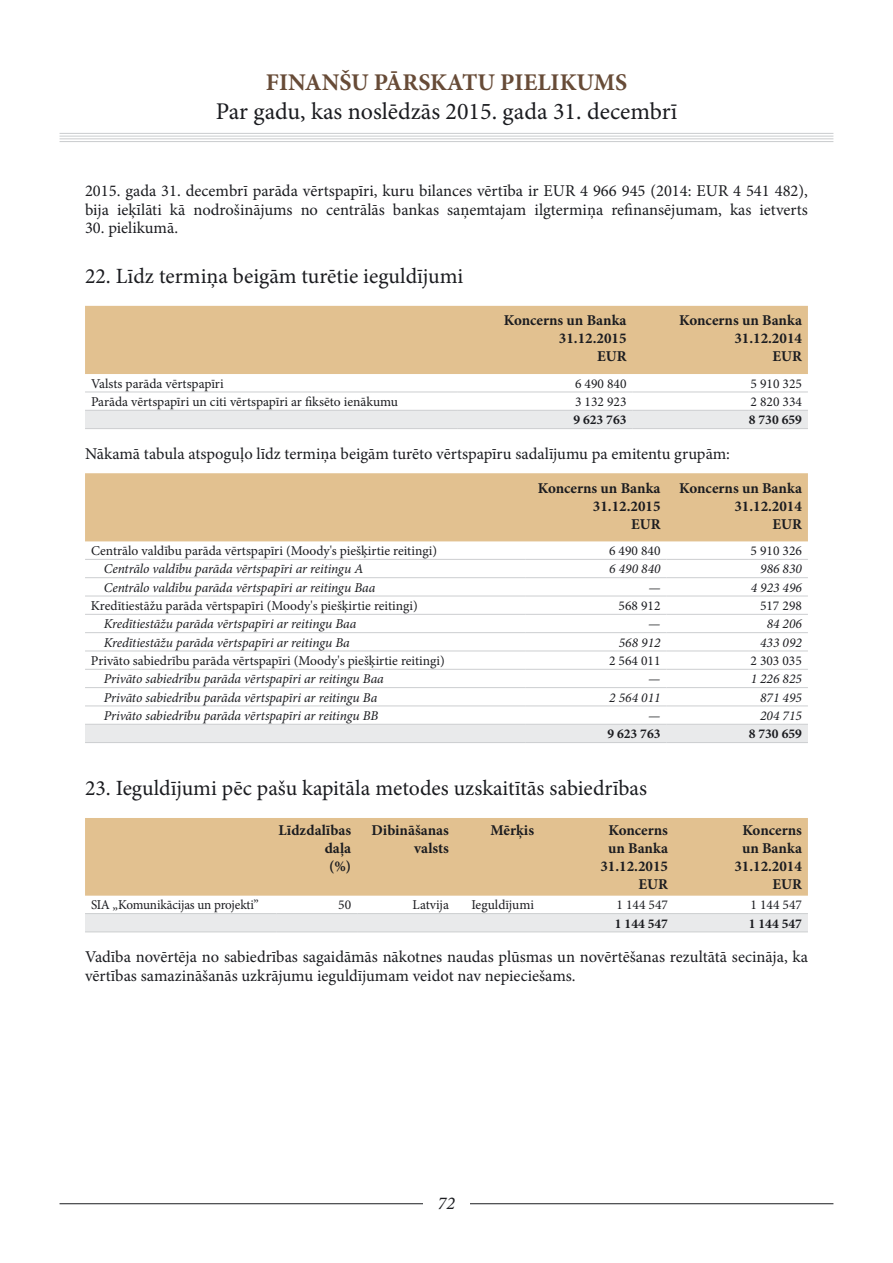
<style>
.page{position:relative;width:893px;height:1263px;background:#fff}
.page>*{position:absolute;margin:0;border:0;box-sizing:border-box;transform-origin:0 0}
.t1{font:24px "Minion Pro";color:#1b1c20}
.t2{font:700 24px "Minion Pro";color:#674b37}
.t3{font:21.75px "Minion Pro";color:#1b1c20}
.t4{font:italic 18px "Minion Pro";color:#1b1c20}
.t5{font:16.5px/18.8px "Minion Pro";color:#1b1c20}
.t6{font:700 15px/18px "Minion Pro";color:#1b1c20;text-align:right}
.t7{font:13.5px "Minion Pro";color:#1b1c20}
.t8{font:italic 13.5px "Minion Pro";letter-spacing:-.005em;color:#1b1c20}
.t9{font:700 13.5px "Minion Pro";color:#1b1c20}
</style>
<div class="page">
<div style="left:85px;top:306px;width:723px;height:68px;background:#e2c190"></div>
<div style="left:85px;top:411px;width:723px;height:17px;background:#e9eaeb"></div>
<hr style="left:85px;top:392px;width:372px;height:1px;background:#ccced0">
<hr style="left:457px;top:392px;width:175px;height:1px;background:#ccced0">
<hr style="left:632px;top:392px;width:176px;height:1px;background:#ccced0">
<hr style="left:85px;top:410px;width:372px;height:1px;background:#ccced0">
<hr style="left:457px;top:410px;width:175px;height:1px;background:#ccced0">
<hr style="left:632px;top:410px;width:176px;height:1px;background:#ccced0">
<hr style="left:85px;top:428px;width:372px;height:1px;background:#ccced0">
<hr style="left:457px;top:428px;width:175px;height:1px;background:#ccced0">
<hr style="left:632px;top:428px;width:176px;height:1px;background:#ccced0">
<div style="left:85px;top:473px;width:723px;height:68px;background:#e2c190"></div>
<div style="left:85px;top:725px;width:723px;height:17px;background:#e9eaeb"></div>
<hr style="left:85px;top:559px;width:440px;height:1px;background:#ccced0">
<hr style="left:525px;top:559px;width:141px;height:1px;background:#ccced0">
<hr style="left:666px;top:559px;width:142px;height:1px;background:#ccced0">
<hr style="left:85px;top:577px;width:440px;height:1px;background:#ccced0">
<hr style="left:525px;top:577px;width:141px;height:1px;background:#ccced0">
<hr style="left:666px;top:577px;width:142px;height:1px;background:#ccced0">
<hr style="left:85px;top:596px;width:440px;height:1px;background:#ccced0">
<hr style="left:525px;top:596px;width:141px;height:1px;background:#ccced0">
<hr style="left:666px;top:596px;width:142px;height:1px;background:#ccced0">
<hr style="left:85px;top:614px;width:440px;height:1px;background:#ccced0">
<hr style="left:525px;top:614px;width:141px;height:1px;background:#ccced0">
<hr style="left:666px;top:614px;width:142px;height:1px;background:#ccced0">
<hr style="left:85px;top:632px;width:440px;height:1px;background:#ccced0">
<hr style="left:525px;top:632px;width:141px;height:1px;background:#ccced0">
<hr style="left:666px;top:632px;width:142px;height:1px;background:#ccced0">
<hr style="left:85px;top:651px;width:440px;height:1px;background:#ccced0">
<hr style="left:525px;top:651px;width:141px;height:1px;background:#ccced0">
<hr style="left:666px;top:651px;width:142px;height:1px;background:#ccced0">
<hr style="left:85px;top:669px;width:440px;height:1px;background:#ccced0">
<hr style="left:525px;top:669px;width:141px;height:1px;background:#ccced0">
<hr style="left:666px;top:669px;width:142px;height:1px;background:#ccced0">
<hr style="left:85px;top:687px;width:440px;height:1px;background:#ccced0">
<hr style="left:525px;top:687px;width:141px;height:1px;background:#ccced0">
<hr style="left:666px;top:687px;width:142px;height:1px;background:#ccced0">
<hr style="left:85px;top:705px;width:440px;height:1px;background:#ccced0">
<hr style="left:525px;top:705px;width:141px;height:1px;background:#ccced0">
<hr style="left:666px;top:705px;width:142px;height:1px;background:#ccced0">
<hr style="left:85px;top:724px;width:440px;height:1px;background:#ccced0">
<hr style="left:525px;top:724px;width:141px;height:1px;background:#ccced0">
<hr style="left:666px;top:724px;width:142px;height:1px;background:#ccced0">
<hr style="left:85px;top:742px;width:440px;height:1px;background:#ccced0">
<hr style="left:525px;top:742px;width:141px;height:1px;background:#ccced0">
<hr style="left:666px;top:742px;width:142px;height:1px;background:#ccced0">
<div style="left:85px;top:818px;width:723px;height:78px;background:#e2c190"></div>
<div style="left:85px;top:914px;width:723px;height:17px;background:#e9eaeb"></div>
<hr style="left:85px;top:913px;width:191px;height:1px;background:#ccced0">
<hr style="left:276px;top:913px;width:81px;height:1px;background:#ccced0">
<hr style="left:357px;top:913px;width:98px;height:1px;background:#ccced0">
<hr style="left:455px;top:913px;width:85px;height:1px;background:#ccced0">
<hr style="left:540px;top:913px;width:134px;height:1px;background:#ccced0">
<hr style="left:674px;top:913px;width:134px;height:1px;background:#ccced0">
<hr style="left:85px;top:931px;width:191px;height:1px;background:#ccced0">
<hr style="left:276px;top:931px;width:81px;height:1px;background:#ccced0">
<hr style="left:357px;top:931px;width:98px;height:1px;background:#ccced0">
<hr style="left:455px;top:931px;width:85px;height:1px;background:#ccced0">
<hr style="left:540px;top:931px;width:134px;height:1px;background:#ccced0">
<hr style="left:674px;top:931px;width:134px;height:1px;background:#ccced0">
<hr style="left:60px;top:1203px;width:773px;height:1px;background:#1b1c20">
<div style="left:423px;top:1201px;width:47px;height:5px;background:#fff"></div>
<hr style="left:60px;top:141px;width:773px;height:1px;background:#ccced0">
<hr style="left:60px;top:138px;width:773px;height:1px;background:#ccced0">
<hr style="left:60px;top:136px;width:773px;height:1px;background:#ccced0">
<hr style="left:60px;top:133px;width:773px;height:1px;background:#ccced0">
<h1 class="t2" style="left:266px;top:65px;width:363px">FINANŠU PĀRSKATU PIELIKUMS</h1>
<h1 class="t1" style="left:216px;top:95px;width:463px">Par gadu, kas noslēdzās 2015. gada 31. decembrī</h1>
<p class="t5" style="left:85px;top:181px;width:724px">2015. gada 31. decembrī parāda vērtspapīri, kuru bilances vērtība ir EUR 4 966 945 (2014: EUR 4 541 482), bija ieķīlāti kā nodrošinājums no centrālās bankas saņemtajam ilgtermiņa refinansējumam, kas ietverts</p>
<p class="t5" style="left:85px;top:219px;width:95px">30. pielikumā.</p>
<h2 class="t3" style="left:85px;top:261px;width:380px">22. Līdz termiņa beigām turētie ieguldījumi</h2>
<p class="t6" style="left:504px;top:311px;width:124px">Koncerns un Banka<br>31.12.2015<br>EUR</p>
<p class="t6" style="left:679px;top:311px;width:124px">Koncerns un Banka<br>31.12.2014<br>EUR</p>
<p class="t7" style="left:91px;top:374px;width:134px">Valsts parāda vērtspapīri</p>
<p class="t7" style="left:575px;top:374px;width:53px">6 490 840</p>
<p class="t7" style="left:750px;top:374px;width:53px">5 910 325</p>
<p class="t7" style="left:91px;top:393px;width:309px">Parāda vērtspapīri un citi vērtspapīri ar fiksēto ienākumu</p>
<p class="t7" style="left:575px;top:393px;width:53px">3 132 923</p>
<p class="t7" style="left:750px;top:393px;width:53px">2 820 334</p>
<p class="t9" style="left:573px;top:410px;width:55px">9 623 763</p>
<p class="t9" style="left:749px;top:410px;width:55px">8 730 659</p>
<p class="t5" style="left:85px;top:444px;width:646px">Nākamā tabula atspoguļo līdz termiņa beigām turēto vērtspapīru sadalījumu pa emitentu grupām:</p>
<p class="t6" style="left:538px;top:479px;width:124px">Koncerns un Banka<br>31.12.2015<br>EUR</p>
<p class="t6" style="left:679px;top:479px;width:124px">Koncerns un Banka<br>31.12.2014<br>EUR</p>
<p class="t7" style="left:91px;top:542px;width:348px">Centrālo valdību parāda vērtspapīri (Moody's piešķirtie reitingi)</p>
<p class="t7" style="left:609px;top:542px;width:53px">6 490 840</p>
<p class="t7" style="left:750px;top:542px;width:53px">5 910 326</p>
<p class="t8" style="left:104px;top:560px;width:261px">Centrālo valdību parāda vērtspapīri ar reitingu A</p>
<p class="t8" style="left:609px;top:560px;width:53px">6 490 840</p>
<p class="t8" style="left:760px;top:560px;width:43px">986 830</p>
<p class="t8" style="left:104px;top:578px;width:273px">Centrālo valdību parāda vērtspapīri ar reitingu Baa</p>
<p class="t8" style="left:648px;top:578px;width:14px">—</p>
<p class="t8" style="left:751px;top:578px;width:53px">4 923 496</p>
<p class="t7" style="left:91px;top:597px;width:328px">Kredītiestāžu parāda vērtspapīri (Moody's piešķirtie reitingi)</p>
<p class="t7" style="left:619px;top:597px;width:43px">568 912</p>
<p class="t7" style="left:760px;top:597px;width:43px">517 298</p>
<p class="t8" style="left:104px;top:615px;width:254px">Kredītiestāžu parāda vērtspapīri ar reitingu Baa</p>
<p class="t8" style="left:648px;top:615px;width:14px">—</p>
<p class="t8" style="left:767px;top:615px;width:37px">84 206</p>
<p class="t8" style="left:104px;top:633px;width:248px">Kredītiestāžu parāda vērtspapīri ar reitingu Ba</p>
<p class="t8" style="left:619px;top:633px;width:43px">568 912</p>
<p class="t8" style="left:760px;top:633px;width:43px">433 092</p>
<p class="t7" style="left:91px;top:652px;width:355px">Privāto sabiedrību parāda vērtspapīri (Moody's piešķirtie reitingi)</p>
<p class="t7" style="left:609px;top:652px;width:53px">2 564 011</p>
<p class="t7" style="left:750px;top:652px;width:53px">2 303 035</p>
<p class="t8" style="left:104px;top:670px;width:282px">Privāto sabiedrību parāda vērtspapīri ar reitingu Baa</p>
<p class="t8" style="left:648px;top:670px;width:14px">—</p>
<p class="t8" style="left:751px;top:670px;width:53px">1 226 825</p>
<p class="t8" style="left:104px;top:688px;width:275px">Privāto sabiedrību parāda vērtspapīri ar reitingu Ba</p>
<p class="t8" style="left:609px;top:688px;width:53px">2 564 011</p>
<p class="t8" style="left:760px;top:688px;width:43px">871 495</p>
<p class="t8" style="left:104px;top:706px;width:276px">Privāto sabiedrību parāda vērtspapīri ar reitingu BB</p>
<p class="t8" style="left:648px;top:706px;width:14px">—</p>
<p class="t8" style="left:760px;top:706px;width:43px">204 715</p>
<p class="t9" style="left:607px;top:724px;width:55px">9 623 763</p>
<p class="t9" style="left:749px;top:724px;width:55px">8 730 659</p>
<h2 class="t3" style="left:85px;top:773px;width:563px">23. Ieguldījumi pēc pašu kapitāla metodes uzskaitītās sabiedrības</h2>
<p class="t6" style="left:278px;top:821px;width:74px">Līdzdalības daļa<br>(%)</p>
<p class="t6" style="left:372px;top:821px;width:79px">Dibināšanas valsts</p>
<p class="t6" style="left:490px;top:821px;width:45px">Mērķis</p>
<p class="t6" style="left:600px;top:821px;width:69px">Koncerns un Banka<br>31.12.2015<br>EUR</p>
<p class="t6" style="left:734px;top:821px;width:69px">Koncerns un Banka<br>31.12.2014<br>EUR</p>
<p class="t7" style="left:91px;top:896px;width:169px">SIA „Komunikācijas un projekti”</p>
<p class="t7" style="left:338px;top:896px;width:14px">50</p>
<p class="t7" style="left:413px;top:896px;width:38px">Latvija</p>
<p class="t7" style="left:471px;top:896px;width:64px">Ieguldījumi</p>
<p class="t7" style="left:616px;top:896px;width:53px">1 144 547</p>
<p class="t7" style="left:750px;top:896px;width:53px">1 144 547</p>
<p class="t9" style="left:615px;top:914px;width:55px">1 144 547</p>
<p class="t9" style="left:749px;top:914px;width:55px">1 144 547</p>
<p class="t5" style="left:85px;top:947px;width:724px">Vadība novērtēja no sabiedrības sagaidāmās nākotnes naudas plūsmas un novērtēšanas rezultātā secināja, ka vērtības samazināšanās uzkrājumu ieguldījumam veidot nav nepieciešams.</p>
<p class="t4" style="left:438px;top:1190px;width:19px">72</p>
</div>
